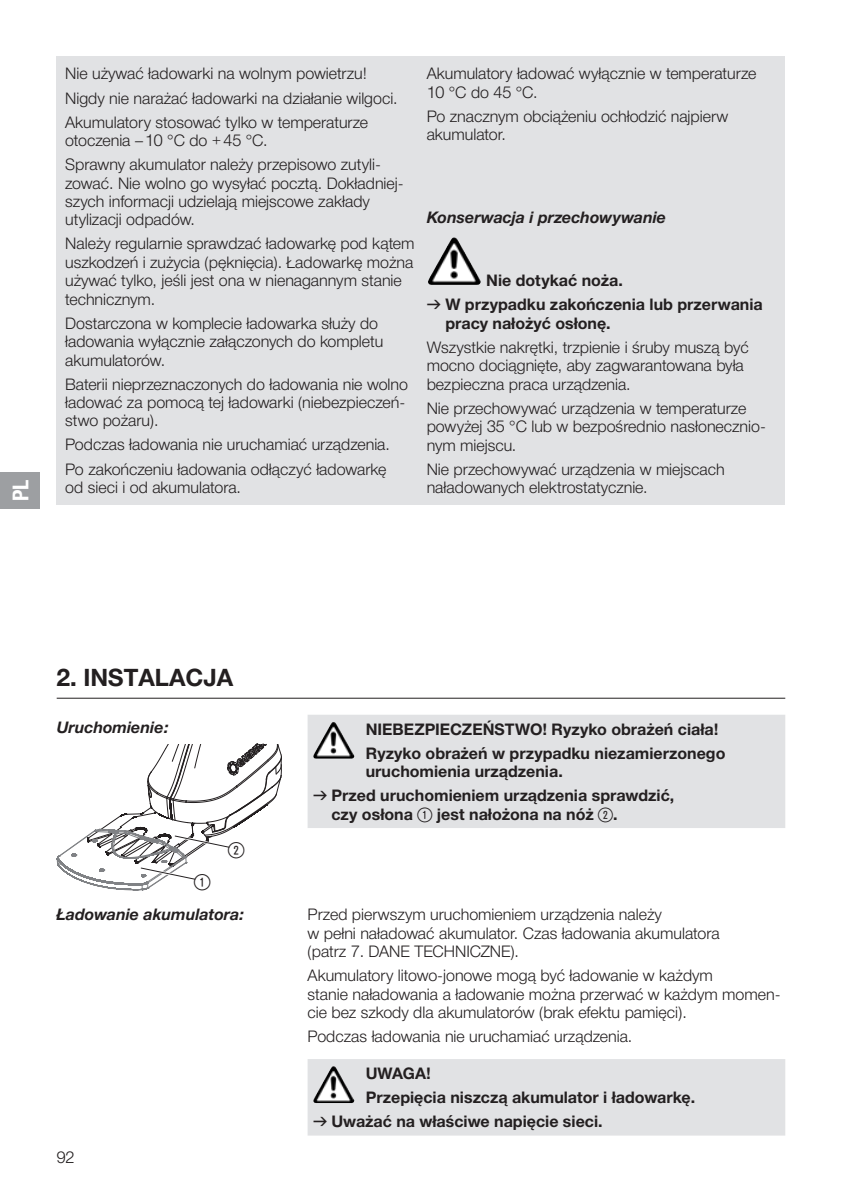
<style>
.page{position:relative;width:842px;height:1191px;background:#fff}
.page>*{position:absolute;margin:0;border:0;box-sizing:border-box;transform-origin:0 0}
.t1{font:700 24px "Gardena Sans";color:#231f20}
.t2{font:22px "Ziffernim Kreisund Quadrat BQ";color:#231f20}
.t3{font:700 22px "Gardena Sans Cond";color:#fff}
.t4{font:16px/18.4px "Gardena Sans";color:#231f20}
.t5{font:700 16px/24px "Gardena Sans";color:#231f20}
.t6{font:italic 700 16px "Gardena Sans";color:#231f20}
.s1{font-family:"Formdruck";font-weight:400}
.s2{font-family:"Ziffernim Kreisund Quadrat BQ";font-weight:400;font-size:20px}
</style>
<div class="page">
<div style="left:57px;top:57px;width:728px;height:448px;background:#e1e2e4"></div>
<img style="left:428px;top:237px;width:25px;height:46px">
<svg style="left:308px;top:715px;width:477px;height:420px"></svg>
<hr style="left:57px;top:697px;width:728px;height:1px;background:#231f20">
<svg style="left:57px;top:743px;width:225px;height:148px"></svg>
<img style="left:315px;top:722px;width:18px;height:30px">
<img style="left:313px;top:1066px;width:20px;height:35px">
<div style="left:0;top:472px;width:40px;height:37px;background:#9d9fa2"></div>
<h2 class="t3" style="left:5px;top:501px;width:23px;rotate:-90deg">PL</h2>
<p class="t4" style="left:65px;top:61px;width:334px;line-height:24px">Nie używać ładowarki na wolnym powietrzu!<br>Nigdy nie narażać ładowarki na działanie wilgoci.<br>Akumulatory stosować tylko w temperaturze</p>
<p class="t4" style="left:65px;top:128px;width:315px;line-height:24px">otoczenia –10 °C do +45 °C.<br>Sprawny akumulator należy przepisowo zutyli-</p>
<p class="t4" style="left:65px;top:173px;width:340px">zować. Nie wolno go wysyłać pocztą. Dokładniej&shy;szych informacji udzielają miejscowe zakłady utylizacji odpadów.</p>
<p class="t4" style="left:65px;top:234px;width:351px">Należy regularnie sprawdzać ładowarkę pod kątem uszkodzeń i zużycia (pęknięcia). Ładowarkę można używać tylko, jeśli jest ona w nienagannym stanie technicznym.</p>
<p class="t4" style="left:65px;top:313px;width:320px">Dostarczona w komplecie ładowarka służy do ładowania wyłącznie załączonych do kompletu akumulatorów.</p>
<p class="t4" style="left:65px;top:374px;width:344px">Baterii nieprzeznaczonych do ładowania nie wolno ładować za pomocą tej ładowarki (niebezpieczeń&shy;stwo pożaru).</p>
<p class="t4" style="left:65px;top:432px;width:326px;line-height:24px">Podczas ładowania nie uruchamiać urządzenia.<br>Po zakończeniu ładowania odłączyć ładowarkę</p>
<p class="t4" style="left:65px;top:477px;width:177px">od sieci i od akumulatora.</p>
<p class="t4" style="left:427px;top:64px;width:331px">Akumulatory ładować wyłącznie w temperaturze<br>10 °C do 45 °C.</p>
<p class="t4" style="left:427px;top:106px;width:303px">Po znacznym obciążeniu ochłodzić najpierw akumulator.</p>
<p class="t6" style="left:427px;top:205px;width:241px">Konserwacja i przechowywanie</p>
<p class="t5" style="left:427px;top:268px;width:337px;text-indent:60px">Nie dotykać noża.<br><span class="s1">v</span> W przypadku zakończenia lub przerwania</p>
<p class="t5" style="left:445px;top:310px;width:167px">pracy nałożyć osłonę.</p>
<p class="t4" style="left:427px;top:337px;width:323px">Wszystkie nakrętki, trzpienie i śruby muszą być mocno dociągnięte, aby zagwarantowana była bezpieczna praca urządzenia.</p>
<p class="t4" style="left:427px;top:398px;width:341px">Nie przechowywać urządzenia w temperaturze powyżej 35 °C lub w bezpośrednio nasłonecznio&shy;nym miejscu.</p>
<p class="t4" style="left:427px;top:459px;width:300px">Nie przechowywać urządzenia w miejscach naładowanych elektrostatycznie.</p>
<h1 class="t1" style="left:57px;top:660px;width:178px">2. INSTALACJA</h1>
<p class="t6" style="left:57px;top:715px;width:113px">Uruchomienie:</p>
<h2 class="t2" style="left:194px;top:870px;width:18px">1</h2>
<h2 class="t2" style="left:228px;top:838px;width:18px">2</h2>
<p class="t5" style="left:366px;top:716px;width:361px">NIEBEZPIECZEŃSTWO! Ryzyko obrażeń ciała!<br>Ryzyko obrażeń w przypadku niezamierzonego</p>
<p class="t5" style="left:313px;top:758px;width:363px;text-indent:52px">uruchomienia urządzenia.<br><span class="s1">v</span> Przed uruchomieniem urządzenia sprawdzić,</p>
<p class="t5" style="left:331px;top:801px;width:288px">czy osłona <span class="s2">1</span> jest nałożona na nóż <span class="s2">2</span>.</p>
<p class="t6" style="left:57px;top:902px;width:189px">Ładowanie akumulatora:</p>
<p class="t4" style="left:308px;top:904px;width:414px">Przed pierwszym uruchomieniem urządzenia należy<br>w pełni naładować akumulator. Czas ładowania akumulatora (patrz 7. DANE TECHNICZNE).</p>
<p class="t4" style="left:308px;top:965px;width:474px">Akumulatory litowo-jonowe mogą być ładowanie w każdym<br>stanie naładowania a ładowanie można przerwać w każdym momen&shy;cie bez szkody dla akumulatorów (brak efektu pamięci).</p>
<p class="t4" style="left:308px;top:1026px;width:326px">Podczas ładowania nie uruchamiać urządzenia.</p>
<p class="t5" style="left:366px;top:1060px;width:66px">UWAGA!</p>
<p class="t5" style="left:366px;top:1084px;width:331px">Przepięcia niszczą akumulator i ładowarkę.</p>
<p class="t5" style="left:313px;top:1108px;width:291px"><span class="s1">v</span> Uważać na właściwe napięcie sieci.</p>
<p class="t4" style="left:57px;top:1147px;width:19px">92</p>
</div>
